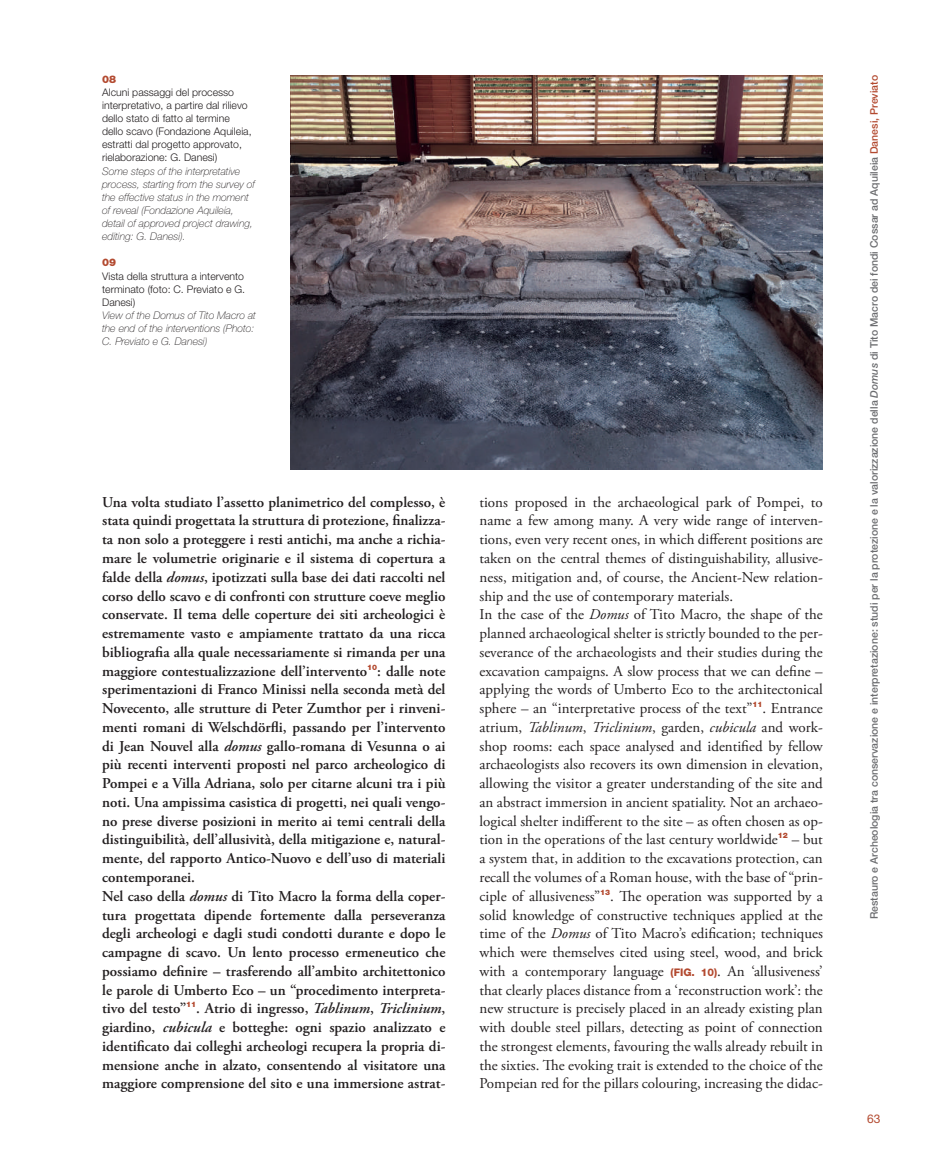
<style>
.page{position:relative;width:925px;height:1149px;background:#fff}
.page>*{position:absolute;margin:0;border:0;box-sizing:border-box;transform-origin:0 0}
.t1{font:15px/18.8px "Adobe Garamond Pro";color:#231f20}
.t2{font:600 15px/18.8px "Adobe Garamond Pro";color:#231f20}
.t3{font:12px "Helvetica Neue LT Std";color:#b34a30}
.t4{font:italic 100 10.5px/13.2px "Helvetica Neue LT Std";color:#231f20}
.t5{font:300 10.5px/13.2px "Helvetica Neue LT Std";color:#231f20}
.t6{font:500 10.5px "Helvetica Neue LT Std";color:#6c6d70}
.t7{font:900 10.5px "Helvetica Neue LT Std";color:#b34a30}
.s1{font-style:italic}
.s2{font-family:"Helvetica Neue LT Std";font-weight:800;font-size:10.5px;color:#b34a30}
.s3{color:#b34a30}
</style>
<div class="page">
<img style="left:291px;top:75px;width:531px;height:394px">
<p class="t7" style="left:102px;top:72px;width:16px">08</p>
<p class="t5" style="left:102px;top:85px;width:151px">Alcuni passaggi del processo interpretativo, a partire dal rilievo dello stato di fatto al termine dello scavo (Fondazione Aquileia, estratti dal progetto approvato, rielaborazione: G. Danesi)</p>
<p class="t4" style="left:102px;top:164px;width:154px">Some steps of the interpretative process, starting from the survey of the effective status in the moment of reveal (Fondazione Aquileia, detail of approved project drawing, editing: G. Danesi).</p>
<p class="t7" style="left:102px;top:256px;width:16px">09</p>
<p class="t5" style="left:102px;top:269px;width:144px;text-align:justify">Vista della struttura a intervento terminato (foto: C. Previato e G.<br>Danesi)</p>
<p class="t4" style="left:102px;top:308px;width:155px">View of the Domus of Tito Macro at the end of the interventions (Photo:<br>C. Previato e G. Danesi)</p>
<p class="t2" style="left:102px;top:492px;width:345px">Una volta studiato l’assetto planimetrico del complesso, è stata quindi progettata la struttura di protezione, finalizza&shy;ta non solo a proteggere i resti antichi, ma anche a richia&shy;mare le volumetrie originarie e il sistema di copertura a falde della <span class="s1">domus</span>, ipotizzati sulla base dei dati raccolti nel corso dello scavo e di confronti con strutture coeve meglio conservate. Il tema delle coperture dei siti archeologici è estremamente vasto e ampiamente trattato da una ricca bibliografia alla quale necessariamente si rimanda per una maggiore contestualizzazione dell’intervento<sup>10</sup>: dalle note sperimentazioni di Franco Minissi nella seconda metà del Novecento, alle strutture di Peter Zumthor per i rinveni&shy;menti romani di Welschdörfli, passando per l’intervento di Jean Nouvel alla <span class="s1">domus</span> gallo-romana di Vesunna o ai più recenti interventi proposti nel parco archeologico di Pompei e a Villa Adriana, solo per citarne alcuni tra i più noti. Una ampissima casistica di progetti, nei quali vengo&shy;no prese diverse posizioni in merito ai temi centrali della distinguibilità, dell’allusività, della mitigazione e, natural&shy;mente, del rapporto Antico-Nuovo e dell’uso di materiali contemporanei.<br>Nel caso della <span class="s1">domus</span> di Tito Macro la forma della coper&shy;tura progettata dipende fortemente dalla perseveranza degli archeologi e dagli studi condotti durante e dopo le campagne di scavo. Un lento processo ermeneutico che possiamo definire – trasferendo all’ambito architettonico le parole di Umberto Eco – un “procedimento interpreta&shy;tivo del testo”<sup>11</sup>. Atrio di ingresso, <span class="s1">Tablinum</span>, <span class="s1">Triclinium</span>, giardino, <span class="s1">cubicula</span> e botteghe: ogni spazio analizzato e identificato dai colleghi archeologi recupera la propria di&shy;mensione anche in alzato, consentendo al visitatore una maggiore comprensione del sito e una immersione astrat-</p>
<p class="t1" style="left:479px;top:493px;width:345px">tions proposed in the archaeological park of Pompei, to name a few among many. A very wide range of interven&shy;tions, even very recent ones, in which different positions are taken on the central themes of distinguishability, allusive&shy;ness, mitigation and, of course, the Ancient-New relation&shy;ship and the use of contemporary materials.<br>In the case of the <span class="s1">Domus</span> of Tito Macro, the shape of the planned archaeological shelter is strictly bounded to the per&shy;severance of the archaeologists and their studies during the excavation campaigns. A slow process that we can define – applying the words of Umberto Eco to the architectonical sphere – an “interpretative process of the text”<sup>11</sup>. Entrance atrium, <span class="s1">Tablinum</span>, <span class="s1">Triclinium</span>, garden, <span class="s1">cubicula</span> and work&shy;shop rooms: each space analysed and identified by fellow archaeologists also recovers its own dimension in elevation, allowing the visitor a greater understanding of the site and an abstract immersion in ancient spatiality. Not an archaeo&shy;logical shelter indifferent to the site – as often chosen as op&shy;tion in the operations of the last century worldwide<sup>12</sup> – but a system that, in addition to the excavations protection, can recall the volumes of a Roman house, with the base of “prin&shy;ciple of allusiveness”<sup>13</sup>. The operation was supported by a solid knowledge of constructive techniques applied at the time of the <span class="s1">Domus</span> of Tito Macro’s edification; techniques which were themselves cited using steel, wood, and brick with a contemporary language <span class="s2">(FIG. 10)</span>. An ‘allusiveness’ that clearly places distance from a ‘reconstruction work’: the new structure is precisely placed in an already existing plan with double steel pillars, detecting as point of connection the strongest elements, favouring the walls already rebuilt in the sixties. The evoking trait is extended to the choice of the Pompeian red for the pillars colouring, increasing the didac-</p>
<p class="t6" style="left:867px;top:919px;width:845px;rotate:-90deg">Restauro e Archeologia tra conservazione e interpretazione: studi per la protezione e la valorizzazione della <span class="s1">Domus</span> di Tito Macro dei fondi Cossar ad Aquileia <span class="s3">Danesi, Previato</span></p>
<p class="t3" style="left:866px;top:1111px;width:15px">63</p>
</div>
